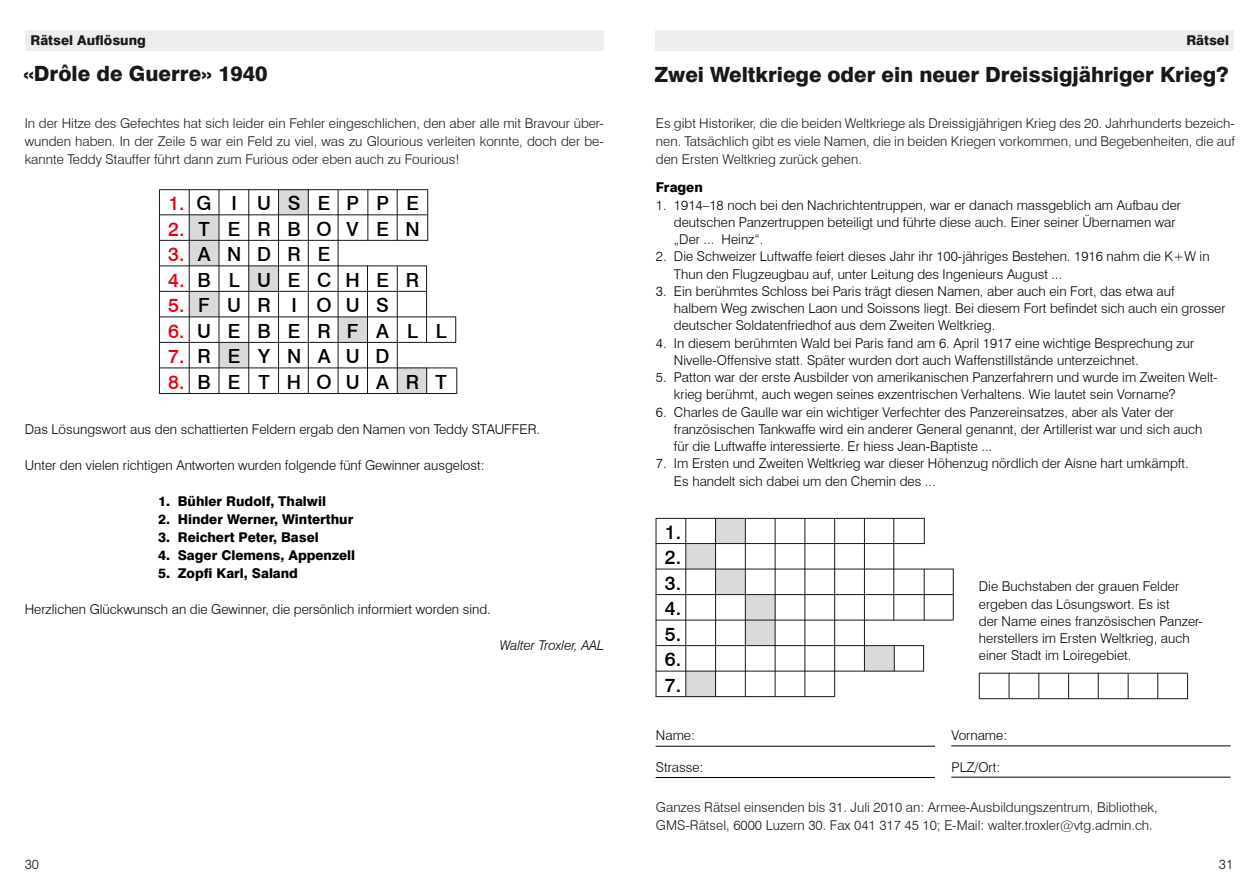
<style>
.page{position:relative;width:1259px;height:893px;background:#fff}
.page>*{position:absolute;margin:0;border:0;box-sizing:border-box;transform-origin:0 0}
.t1{font:800 21px "Swiss 721 BT";letter-spacing:-.005em;color:#1a171b}
.t2{font:500 19.5px/25.5px "Swiss 721 BT";letter-spacing:.86em;color:#000;text-align:justify}
.t3{font:300 13.5px/17.2px "Swiss 721 BT";color:#000}
.t4{font:300 13.5px/18px "Swiss 721 BT";color:#1a171b;text-align:justify}
.t5{font:800 13.5px "Swiss 721 BT";color:#000}
.t6{font:800 13.5px "Swiss 721 BT";color:#1a171b}
.t7{font:italic 300 13.5px "Swiss 721 BT";color:#000}
.s1{color:#e2001a}
</style>
<div class="page">
<div style="left:25px;top:30px;width:579px;height:20px;background:#eceded"></div>
<div style="left:655px;top:30px;width:578px;height:21px;background:#eceded"></div>
<div style="left:397px;top:368px;width:29px;height:25px;background:#d9dadb"></div>
<div style="left:685px;top:543px;width:30px;height:26px;background:#d9dadb"></div>
<div style="left:716px;top:569px;width:29px;height:26px;background:#d9dadb"></div>
<div style="left:745px;top:595px;width:30px;height:25px;background:#d9dadb"></div>
<div style="left:745px;top:620px;width:29px;height:26px;background:#d9dadb"></div>
<div style="left:864px;top:646px;width:30px;height:25px;background:#d9dadb"></div>
<div style="left:686px;top:671px;width:29px;height:26px;background:#d9dadb"></div>
<div style="left:715px;top:518px;width:30px;height:26px;background:#d9dadb"></div>
<hr style="left:655px;top:518px;width:269px;height:1px;background:#1a171b">
<hr style="left:655px;top:543px;width:269px;height:1px;background:#1a171b">
<hr style="left:655px;top:569px;width:298px;height:1px;background:#1a171b">
<hr style="left:655px;top:594px;width:298px;height:1px;background:#1a171b">
<hr style="left:655px;top:620px;width:298px;height:1px;background:#1a171b">
<hr style="left:655px;top:645px;width:268px;height:1px;background:#1a171b">
<hr style="left:655px;top:671px;width:269px;height:1px;background:#1a171b">
<hr style="left:655px;top:696px;width:180px;height:1px;background:#1a171b">
<hr style="left:655px;top:518px;width:1px;height:179px;background:#1a171b">
<hr style="left:685px;top:518px;width:1px;height:179px;background:#1a171b">
<hr style="left:715px;top:518px;width:1px;height:179px;background:#1a171b">
<hr style="left:745px;top:518px;width:1px;height:179px;background:#1a171b">
<hr style="left:774px;top:518px;width:1px;height:179px;background:#1a171b">
<hr style="left:804px;top:518px;width:1px;height:179px;background:#1a171b">
<hr style="left:834px;top:518px;width:1px;height:179px;background:#1a171b">
<hr style="left:864px;top:518px;width:1px;height:153px;background:#1a171b">
<hr style="left:655px;top:746px;width:280px;height:1px;background:#000">
<hr style="left:655px;top:777px;width:280px;height:1px;background:#000">
<hr style="left:951px;top:745px;width:279px;height:1px;background:#000">
<hr style="left:951px;top:777px;width:279px;height:1px;background:#000">
<hr style="left:893px;top:518px;width:1px;height:102px;background:#1a171b">
<svg style="left:924px;top:518px;width:1px;height:26px"></svg>
<hr style="left:924px;top:569px;width:1px;height:51px;background:#1a171b">
<svg style="left:923px;top:645px;width:1px;height:26px"></svg>
<div style="left:189px;top:215px;width:30px;height:25px;background:#d9dadb"></div>
<div style="left:189px;top:241px;width:30px;height:25px;background:#d9dadb"></div>
<div style="left:249px;top:266px;width:30px;height:26px;background:#d9dadb"></div>
<div style="left:189px;top:292px;width:30px;height:25px;background:#d9dadb"></div>
<div style="left:338px;top:317px;width:29px;height:26px;background:#d9dadb"></div>
<div style="left:219px;top:342px;width:29px;height:25px;background:#d9dadb"></div>
<div style="left:278px;top:190px;width:30px;height:25px;background:#d9dadb"></div>
<hr style="left:159px;top:189px;width:269px;height:1px;background:#1a171b">
<hr style="left:159px;top:214px;width:268px;height:1px;background:#1a171b">
<hr style="left:159px;top:240px;width:269px;height:1px;background:#1a171b">
<hr style="left:159px;top:265px;width:268px;height:1px;background:#1a171b">
<hr style="left:159px;top:291px;width:268px;height:1px;background:#1a171b">
<hr style="left:159px;top:316px;width:297px;height:1px;background:#1a171b">
<hr style="left:159px;top:342px;width:297px;height:1px;background:#1a171b">
<hr style="left:159px;top:368px;width:297px;height:1px;background:#1a171b">
<hr style="left:159px;top:190px;width:1px;height:204px;background:#1a171b">
<hr style="left:189px;top:190px;width:1px;height:204px;background:#1a171b">
<hr style="left:219px;top:189px;width:1px;height:204px;background:#1a171b">
<hr style="left:248px;top:189px;width:1px;height:204px;background:#1a171b">
<hr style="left:278px;top:189px;width:1px;height:204px;background:#1a171b">
<hr style="left:308px;top:189px;width:1px;height:204px;background:#1a171b">
<hr style="left:338px;top:189px;width:1px;height:204px;background:#1a171b">
<hr style="left:367px;top:189px;width:1px;height:51px;background:#1a171b">
<hr style="left:397px;top:266px;width:1px;height:128px;background:#1a171b">
<hr style="left:397px;top:189px;width:1px;height:52px;background:#1a171b">
<hr style="left:427px;top:189px;width:1px;height:51px;background:#1a171b">
<hr style="left:426px;top:266px;width:1px;height:77px;background:#1a171b">
<svg style="left:455px;top:317px;width:1px;height:26px"></svg>
<hr style="left:367px;top:265px;width:1px;height:129px;background:#1a171b">
<hr style="left:159px;top:393px;width:298px;height:1px;background:#1a171b">
<svg style="left:456px;top:368px;width:1px;height:26px"></svg>
<svg style="left:426px;top:368px;width:1px;height:25px"></svg>
<hr style="left:953px;top:569px;width:1px;height:51px;background:#1a171b">
<svg style="left:894px;top:646px;width:1px;height:25px"></svg>
<hr style="left:979px;top:673px;width:209px;height:1px;background:#1a171b">
<hr style="left:979px;top:698px;width:209px;height:1px;background:#1a171b">
<svg style="left:979px;top:673px;width:1px;height:25px"></svg>
<svg style="left:1008px;top:673px;width:1px;height:25px"></svg>
<svg style="left:1038px;top:673px;width:1px;height:25px"></svg>
<svg style="left:1068px;top:673px;width:1px;height:25px"></svg>
<svg style="left:1098px;top:673px;width:1px;height:25px"></svg>
<svg style="left:1127px;top:673px;width:1px;height:26px"></svg>
<svg style="left:1157px;top:673px;width:1px;height:25px"></svg>
<svg style="left:1187px;top:673px;width:1px;height:25px"></svg>
<p class="t6" style="left:30px;top:32px;width:117px">Rätsel Auflösung</p>
<h1 class="t1" style="left:23px;top:61px;width:246px">«Drôle de Guerre» 1940</h1>
<p class="t4" style="left:25px;top:114px;width:580px">In der Hitze des Gefechtes hat sich leider ein Fehler eingeschlichen, den aber alle mit Bravour über&shy;wunden haben. In der Zeile 5 war ein Feld zu viel, was zu Glourious verleiten konnte, doch der be&shy;kannte Teddy Stauffer führt dann zum Furious oder eben auch zu Fourious!</p>
<h2 class="t2" style="left:168px;top:190px;width:280px;text-align:left"><span class="s1">1.</span>G I USEPPE<br><span class="s1">2.</span>TERBOVEN<br><span class="s1">3.</span>ANDRE<br><span class="s1">4.</span>BLUECHER<br><span class="s1">5.</span>FUR I OUS<br><span class="s1">6.</span>UEBERFALL<br><span class="s1">7.</span>REYNAUD<br><span class="s1">8.</span>BETHOUART</h2>
<p class="t3" style="left:25px;top:420px;width:517px">Das Lösungswort aus den schattierten Feldern ergab den Namen von Teddy STAUFFER.</p>
<p class="t3" style="left:25px;top:456px;width:461px">Unter den vielen richtigen Antworten wurden folgende fünf Gewinner ausgelost:</p>
<p class="t5" style="left:158px;top:493px;width:169px">1. Bühler Rudolf, Thalwil</p>
<p class="t5" style="left:158px;top:511px;width:197px">2. Hinder Werner, Winterthur</p>
<p class="t5" style="left:158px;top:529px;width:162px">3. Reichert Peter, Basel</p>
<p class="t5" style="left:158px;top:547px;width:198px">4. Sager Clemens, Appenzell</p>
<p class="t5" style="left:158px;top:565px;width:141px">5. Zopfi Karl, Saland</p>
<p class="t3" style="left:25px;top:600px;width:467px">Herzlichen Glückwunsch an die Gewinner, die persönlich informiert worden sind.</p>
<p class="t7" style="left:500px;top:637px;width:105px">Walter Troxler, AAL</p>
<p class="t6" style="left:1186px;top:32px;width:44px">Rätsel</p>
<h1 class="t1" style="left:654px;top:62px;width:575px">Zwei Weltkriege oder ein neuer Dreissigjähriger Krieg?</h1>
<p class="t4" style="left:656px;top:114px;width:580px">Es gibt Historiker, die die beiden Weltkriege als Dreissigjährigen Krieg des 20. Jahrhunderts bezeich&shy;nen. Tatsächlich gibt es viele Namen, die in beiden Kriegen vorkommen, und Begebenheiten, die auf den Ersten Weltkrieg zurück gehen.</p>
<p class="t5" style="left:656px;top:179px;width:48px">Fragen</p>
<p class="t3" style="left:674px;top:196px;width:508px;text-indent:-18px">1. 1914–18 noch bei den Nachrichtentruppen, war er danach massgeblich am Aufbau der deutschen Panzertruppen beteiligt und führte diese auch. Einer seiner Übernamen war „Der ... Heinz“.</p>
<p class="t3" style="left:674px;top:248px;width:537px;text-indent:-18px">2. Die Schweizer Luftwaffe feiert dieses Jahr ihr 100-jähriges Bestehen. 1916 nahm die K+W in<br>Thun den Flugzeugbau auf, unter Leitung des Ingenieurs August ...</p>
<p class="t3" style="left:674px;top:282px;width:553px;text-indent:-18px">3. Ein berühmtes Schloss bei Paris trägt diesen Namen, aber auch ein Fort, das etwa auf<br>halbem Weg zwischen Laon und Soissons liegt. Bei diesem Fort befindet sich auch ein grosser deutscher Soldatenfriedhof aus dem Zweiten Weltkrieg.</p>
<p class="t3" style="left:674px;top:334px;width:522px;text-indent:-18px">4. In diesem berühmten Wald bei Paris fand am 6. April 1917 eine wichtige Besprechung zur<br>Nivelle-Offensive statt. Später wurden dort auch Waffenstillstände unterzeichnet.</p>
<p class="t3" style="left:674px;top:369px;width:545px;text-indent:-18px">5. Patton war der erste Ausbilder von amerikanischen Panzerfahrern und wurde im Zweiten Welt&shy;krieg berühmt, auch wegen seines exzentrischen Verhaltens. Wie lautet sein Vorname?</p>
<p class="t3" style="left:674px;top:403px;width:530px;text-indent:-18px">6. Charles de Gaulle war ein wichtiger Verfechter des Panzereinsatzes, aber als Vater der französischen Tankwaffe wird ein anderer General genannt, der Artillerist war und sich auch für die Luftwaffe interessierte. Er hiess Jean-Baptiste ...</p>
<p class="t3" style="left:674px;top:455px;width:516px;text-indent:-18px">7. Im Ersten und Zweiten Weltkrieg war dieser Höhenzug nördlich der Aisne hart umkämpft.<br>Es handelt sich dabei um den Chemin des ...</p>
<h2 class="t2" style="left:665px;top:519px;width:18px">1.<br>2.<br>3.<br>4.<br>5.<br>6.<br>7.</h2>
<p class="t3" style="left:979px;top:578px;width:226px">Die Buchstaben der grauen Felder ergeben das Lösungswort. Es ist<br>der Name eines französischen Panzer&shy;herstellers im Ersten Weltkrieg, auch einer Stadt im Loiregebiet.</p>
<p class="t3" style="left:656px;top:726px;width:41px">Name:</p>
<p class="t3" style="left:951px;top:726px;width:57px">Vorname:</p>
<p class="t3" style="left:656px;top:758px;width:49px">Strasse:</p>
<p class="t3" style="left:951px;top:758px;width:50px">PLZ/Ort:</p>
<p class="t4" style="left:656px;top:798px;width:503px">Ganzes Rätsel einsenden bis 31. Juli 2010 an: Armee-Ausbildungszentrum, Bibliothek,<br>GMS-Rätsel, 6000 Luzern 30. Fax 041 317 45 10; E-Mail: walter.troxler@vtg.admin.ch.</p>
<p class="t4" style="left:25px;top:855px;width:16px">30</p>
<p class="t4" style="left:1218px;top:855px;width:16px">31</p>
</div>
